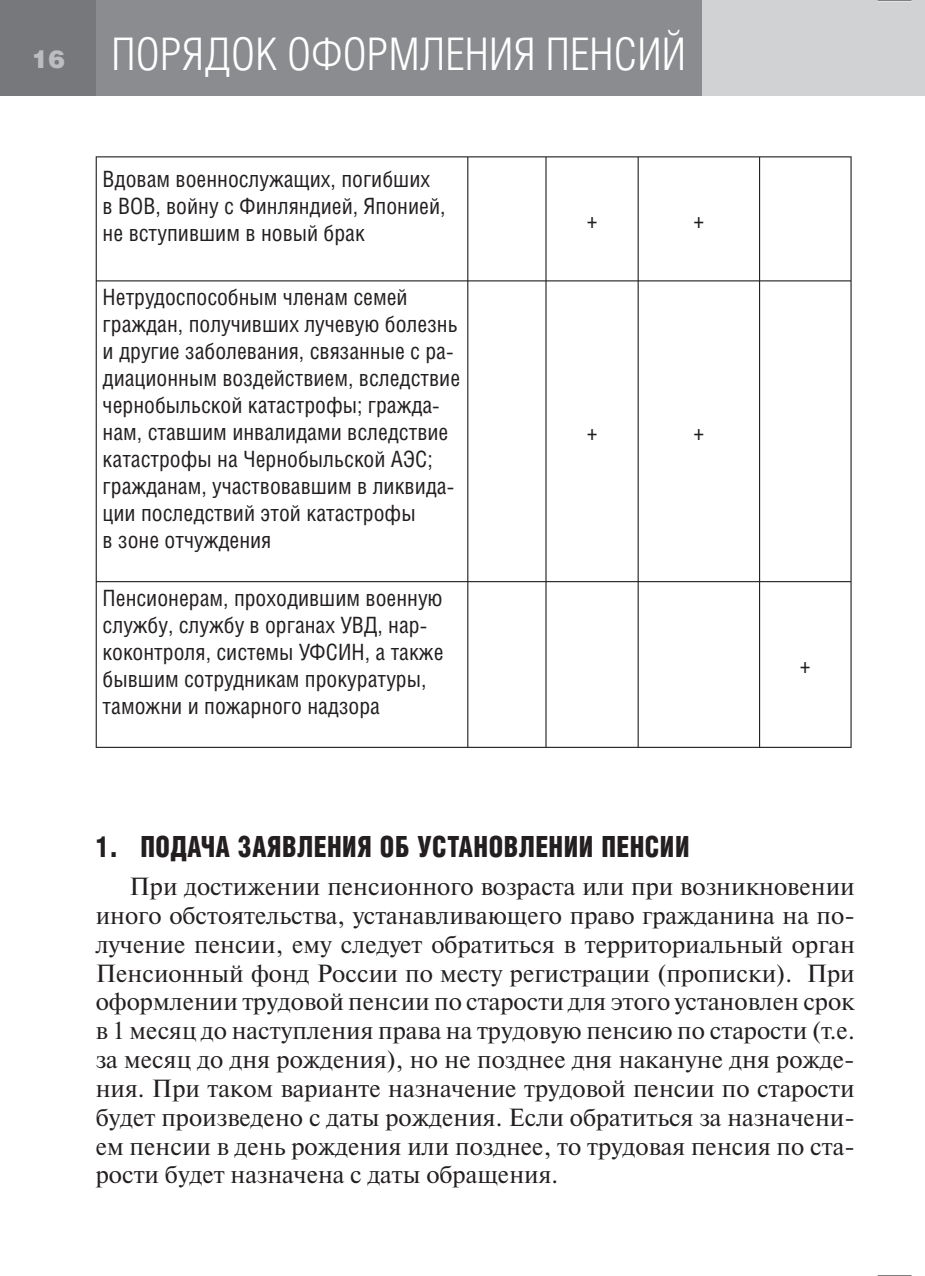
<style>
.page{position:relative;width:925px;height:1276px;background:#fff}
.page>*{position:absolute;margin:0;border:0;box-sizing:border-box;transform-origin:0 0}
.t1{font:300 45px "Helios Cond";letter-spacing:.005em;color:#fff}
.t2{font:900 29.25px "Helios Cond";letter-spacing:.02em;color:#231f20;scale:.9 1}
.t3{font:24.75px/28.8px "Newton C";color:#231f20;text-align:justify}
.t4{font:22.5px/27px "Helios Cond";color:#231f20}
.s1{font-family:"Helios";font-weight:900;font-size:24.75px;color:#bcbdc0}
</style>
<div class="page">
<div style="left:285px;top:0;width:640px;height:95px;background:#d1d2d4"></div>
<div style="left:0;top:0;width:702px;height:96px;background:#8a8c8f"></div>
<div style="left:0;top:0;width:96px;height:96px;background:#76787b"></div>
<hr style="left:96px;top:156px;width:755px;height:1px;background:#231f20">
<hr style="left:96px;top:280px;width:755px;height:1px;background:#231f20">
<hr style="left:96px;top:581px;width:755px;height:1px;background:#231f20">
<hr style="left:96px;top:747px;width:755px;height:1px;background:#231f20">
<hr style="left:96px;top:157px;width:1px;height:123px;background:#231f20">
<hr style="left:96px;top:281px;width:1px;height:300px;background:#231f20">
<hr style="left:96px;top:582px;width:1px;height:165px;background:#231f20">
<hr style="left:467px;top:157px;width:1px;height:123px;background:#231f20">
<hr style="left:545px;top:157px;width:1px;height:123px;background:#231f20">
<hr style="left:637px;top:157px;width:2px;height:123px;background:#231f20">
<hr style="left:759px;top:157px;width:1px;height:123px;background:#231f20">
<hr style="left:850px;top:157px;width:1px;height:123px;background:#231f20">
<hr style="left:467px;top:281px;width:1px;height:300px;background:#231f20">
<hr style="left:545px;top:281px;width:1px;height:300px;background:#231f20">
<hr style="left:637px;top:281px;width:2px;height:300px;background:#231f20">
<hr style="left:759px;top:281px;width:1px;height:300px;background:#231f20">
<hr style="left:850px;top:281px;width:1px;height:300px;background:#231f20">
<hr style="left:467px;top:582px;width:1px;height:165px;background:#231f20">
<hr style="left:545px;top:582px;width:1px;height:165px;background:#231f20">
<hr style="left:637px;top:582px;width:2px;height:165px;background:#231f20">
<hr style="left:759px;top:582px;width:1px;height:165px;background:#231f20">
<hr style="left:850px;top:582px;width:1px;height:165px;background:#231f20">
<hr style="left:878px;top:0;width:33px;height:1px;background:#000">
<hr style="left:878px;top:1275px;width:33px;height:1px;background:#000">
<h1 class="t1" style="left:32px;top:29px;width:656px"><span class="s1">16</span> ПОРЯДОК ОФОРМЛЕНИЯ ПЕНСИЙ</h1>
<p class="t4" style="left:103px;top:165px;width:344px">Вдовам военнослужащих, погибших в ВОВ, войну с Финляндией, Японией, не вступившим в новый брак</p>
<p class="t4" style="left:103px;top:283px;width:359px">Нетрудоспособным членам семей граждан, получивших лучевую болезнь и другие заболевания, связанные с ра&shy;диационным воздействием, вследствие чернобыльской катастрофы; гражда&shy;нам, ставшим инвалидами вследствие катастрофы на Чернобыльской АЭС; гражданам, участвовавшим в ликвида&shy;ции последствий этой катастрофы<br>в зоне отчуждения</p>
<p class="t4" style="left:103px;top:584px;width:342px">Пенсионерам, проходившим военную службу, службу в органах УВД, нар&shy;коконтроля, системы УФСИН, а также бывшим сотрудникам прокуратуры, таможни и пожарного надзора</p>
<p class="t4" style="left:587px;top:206px;width:12px">+</p>
<p class="t4" style="left:693px;top:206px;width:12px">+</p>
<p class="t4" style="left:587px;top:418px;width:12px">+</p>
<p class="t4" style="left:693px;top:418px;width:12px">+</p>
<p class="t4" style="left:800px;top:651px;width:12px">+</p>
<p class="t2" style="left:96px;top:829px;width:661px">1. ПОДАЧА ЗАЯВЛЕНИЯ ОБ УСТАНОВЛЕНИИ ПЕНСИИ</p>
<p class="t3" style="left:96px;top:872px;width:761px;text-indent:34px">При достижении пенсионного возраста или при возникновении иного обстоятельства, устанавливающего право гражданина на по&shy;лучение пенсии, ему следует обратиться в территориальный орган Пенсионный фонд России по месту регистрации (прописки). При оформлении трудовой пенсии по старости для этого установлен срок в 1 месяц до наступления права на трудовую пенсию по старости (т.е. за месяц до дня рождения), но не позднее дня накануне дня рожде&shy;ния. При таком варианте назначение трудовой пенсии по старости будет произведено с даты рождения. Если обратиться за назначени&shy;ем пенсии в день рождения или позднее, то трудовая пенсия по ста&shy;рости будет назначена с даты обращения.</p>
</div>
